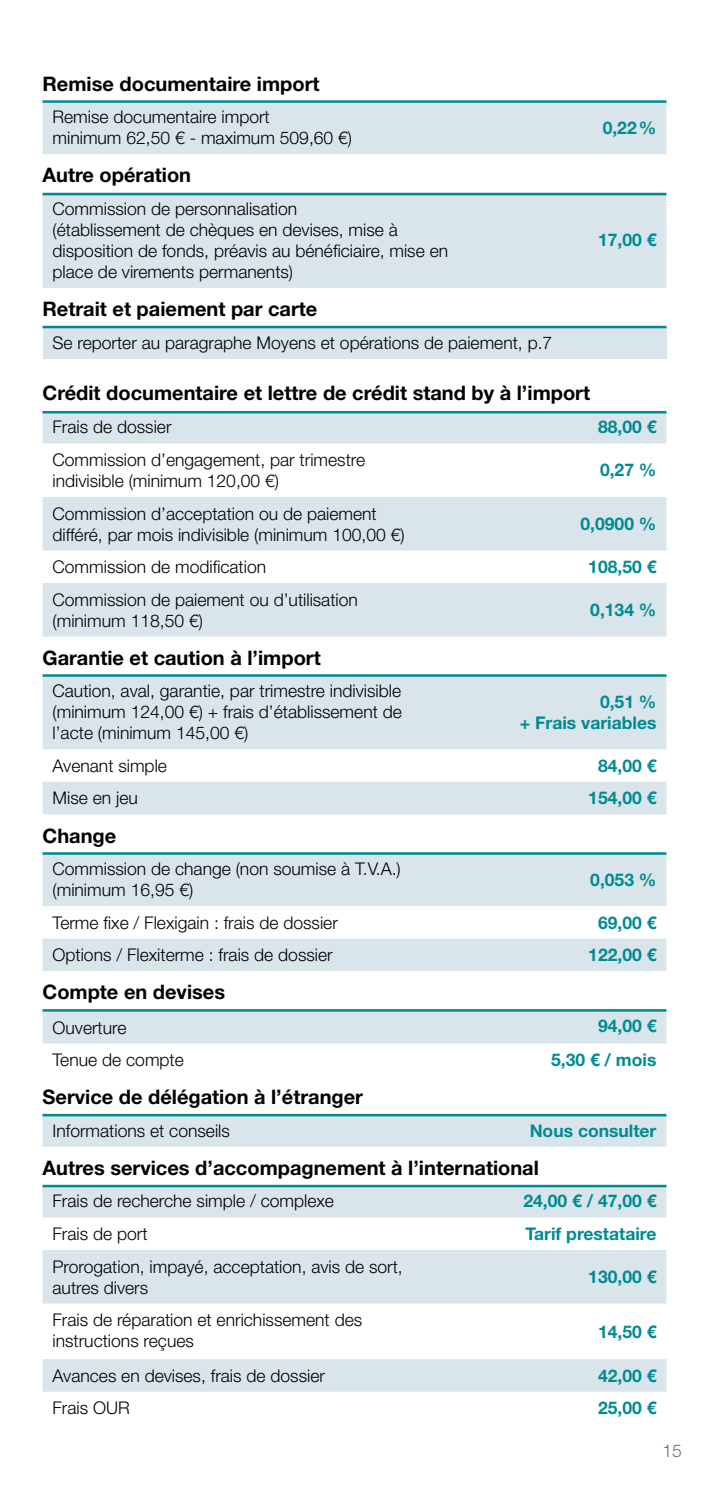
<style>
.page{position:relative;width:709px;height:1489px;background:#fff}
.page>*{position:absolute;margin:0;border:0;box-sizing:border-box;transform-origin:0 0}
.t1{font:700 20px "Helvetica Neue LT Std";color:#000}
.t2{font:300 17.5px/21px "Helvetica Neue LT Std";color:#000}
.t3{font:700 17.5px/21px "Helvetica Neue LT Std";color:#008b92;text-align:right}
.t4{font:300 17.5px "Helvetica Neue LT Std";color:#706f6f}
</style>
<div class="page">
<div style="left:43px;top:103px;width:623px;height:51px;background:#d9e4eb"></div>
<div style="left:43px;top:192px;width:623px;height:96px;background:#d9e4eb"></div>
<div style="left:43px;top:326px;width:623px;height:32px;background:#d9e4eb"></div>
<svg style="left:43px;top:413px;width:623px;height:223px;fill:#d9e4eb"></svg>
<svg style="left:43px;top:676px;width:623px;height:138px;fill:#d9e4eb"></svg>
<svg style="left:43px;top:854px;width:623px;height:117px;fill:#d9e4eb"></svg>
<div style="left:43px;top:1011px;width:623px;height:32px;background:#d9e4eb"></div>
<div style="left:43px;top:1116px;width:623px;height:30px;background:#d9e4eb"></div>
<svg style="left:43px;top:1187px;width:623px;height:204px;fill:#d9e4eb"></svg>
<hr style="left:43px;top:100px;width:623px;height:3px;background:#008b92">
<hr style="left:43px;top:193px;width:623px;height:2px;background:#008b92">
<hr style="left:43px;top:326px;width:623px;height:2px;background:#008b92">
<hr style="left:43px;top:411px;width:623px;height:2px;background:#008b92">
<hr style="left:43px;top:674px;width:623px;height:2px;background:#008b92">
<hr style="left:43px;top:852px;width:623px;height:2px;background:#008b92">
<hr style="left:43px;top:1009px;width:623px;height:2px;background:#008b92">
<hr style="left:43px;top:1113px;width:623px;height:3px;background:#008b92">
<hr style="left:43px;top:1184px;width:623px;height:3px;background:#008b92">
<p class="t1" style="left:43px;top:71px;width:278px">Remise documentaire import</p>
<p class="t2" style="left:53px;top:106px;width:301px">Remise documentaire import<br>minimum 62,50 € - maximum 509,60 €)</p>
<p class="t3" style="left:602px;top:116px;width:55px">0,22%</p>
<p class="t1" style="left:43px;top:163px;width:150px">Autre opération</p>
<p class="t2" style="left:53px;top:198px;width:397px">Commission de personnalisation<br>(établissement de chèques en devises, mise à disposition de fonds, préavis au bénéficiaire, mise en place de virements permanents)</p>
<p class="t3" style="left:598px;top:229px;width:60px">17,00 €</p>
<p class="t1" style="left:43px;top:296px;width:276px">Retrait et paiement par carte</p>
<p class="t2" style="left:53px;top:331px;width:501px">Se reporter au paragraphe Moyens et opérations de paiement, p.7</p>
<p class="t1" style="left:43px;top:381px;width:549px">Crédit documentaire et lettre de crédit stand by à l’import</p>
<p class="t2" style="left:53px;top:416px;width:120px">Frais de dossier</p>
<p class="t3" style="left:598px;top:416px;width:60px">88,00 €</p>
<p class="t2" style="left:53px;top:449px;width:314px">Commission d’engagement, par trimestre indivisible (minimum 120,00 €)</p>
<p class="t3" style="left:600px;top:459px;width:58px">0,27 %</p>
<p class="t2" style="left:53px;top:502px;width:354px">Commission d’acceptation ou de paiement différé, par mois indivisible (minimum 100,00 €)</p>
<p class="t3" style="left:580px;top:513px;width:77px">0,0900 %</p>
<p class="t2" style="left:53px;top:556px;width:215px">Commission de modification</p>
<p class="t3" style="left:588px;top:556px;width:70px">108,50 €</p>
<p class="t2" style="left:53px;top:588px;width:307px">Commission de paiement ou d’utilisation (minimum 118,50 €)</p>
<p class="t3" style="left:590px;top:599px;width:68px">0,134 %</p>
<p class="t1" style="left:43px;top:645px;width:280px">Garantie et caution à l’import</p>
<p class="t2" style="left:53px;top:680px;width:351px;text-align:justify">Caution, aval, garantie, par trimestre indivisible (minimum 124,00 €) + frais d’établissement de l’acte (minimum 145,00 €)</p>
<p class="t3" style="left:520px;top:690px;width:138px">0,51 %<br>+ Frais variables</p>
<p class="t2" style="left:53px;top:754px;width:116px">Avenant simple</p>
<p class="t3" style="left:598px;top:754px;width:60px">84,00 €</p>
<p class="t2" style="left:53px;top:787px;width:87px">Mise en jeu</p>
<p class="t3" style="left:588px;top:787px;width:70px">154,00 €</p>
<p class="t1" style="left:43px;top:823px;width:75px">Change</p>
<p class="t2" style="left:53px;top:857px;width:350px">Commission de change (non soumise à T.V.A.) (minimum 16,95 €)</p>
<p class="t3" style="left:590px;top:868px;width:68px">0,053 %</p>
<p class="t2" style="left:53px;top:911px;width:287px">Terme fixe / Flexigain : frais de dossier</p>
<p class="t3" style="left:598px;top:911px;width:60px">69,00 €</p>
<p class="t2" style="left:53px;top:943px;width:282px">Options / Flexiterme : frais de dossier</p>
<p class="t3" style="left:588px;top:943px;width:70px">122,00 €</p>
<p class="t1" style="left:43px;top:979px;width:184px">Compte en devises</p>
<p class="t2" style="left:53px;top:1016px;width:75px">Ouverture</p>
<p class="t3" style="left:598px;top:1014px;width:60px">94,00 €</p>
<p class="t2" style="left:53px;top:1048px;width:133px">Tenue de compte</p>
<p class="t3" style="left:551px;top:1048px;width:107px">5,30 € / mois</p>
<p class="t1" style="left:43px;top:1084px;width:322px">Service de délégation à l’étranger</p>
<p class="t2" style="left:53px;top:1119px;width:179px">Informations et conseils</p>
<p class="t3" style="left:529px;top:1119px;width:128px">Nous consulter</p>
<p class="t1" style="left:43px;top:1155px;width:498px">Autres services d’accompagnement à l’international</p>
<p class="t2" style="left:53px;top:1190px;width:283px">Frais de recherche simple / complexe</p>
<p class="t3" style="left:523px;top:1190px;width:134px">24,00 € / 47,00 €</p>
<p class="t2" style="left:53px;top:1222px;width:96px">Frais de port</p>
<p class="t3" style="left:525px;top:1222px;width:132px">Tarif prestataire</p>
<p class="t2" style="left:53px;top:1255px;width:352px">Prorogation, impayé, acceptation, avis de sort, autres divers</p>
<p class="t3" style="left:588px;top:1265px;width:70px">130,00 €</p>
<p class="t2" style="left:53px;top:1308px;width:311px">Frais de réparation et enrichissement des instructions reçues</p>
<p class="t3" style="left:598px;top:1320px;width:60px">14,50 €</p>
<p class="t2" style="left:53px;top:1364px;width:274px">Avances en devises, frais de dossier</p>
<p class="t3" style="left:598px;top:1364px;width:60px">42,00 €</p>
<p class="t2" style="left:53px;top:1396px;width:79px">Frais OUR</p>
<p class="t3" style="left:598px;top:1396px;width:60px">25,00 €</p>
<p class="t4" style="left:662px;top:1439px;width:21px">15</p>
</div>
